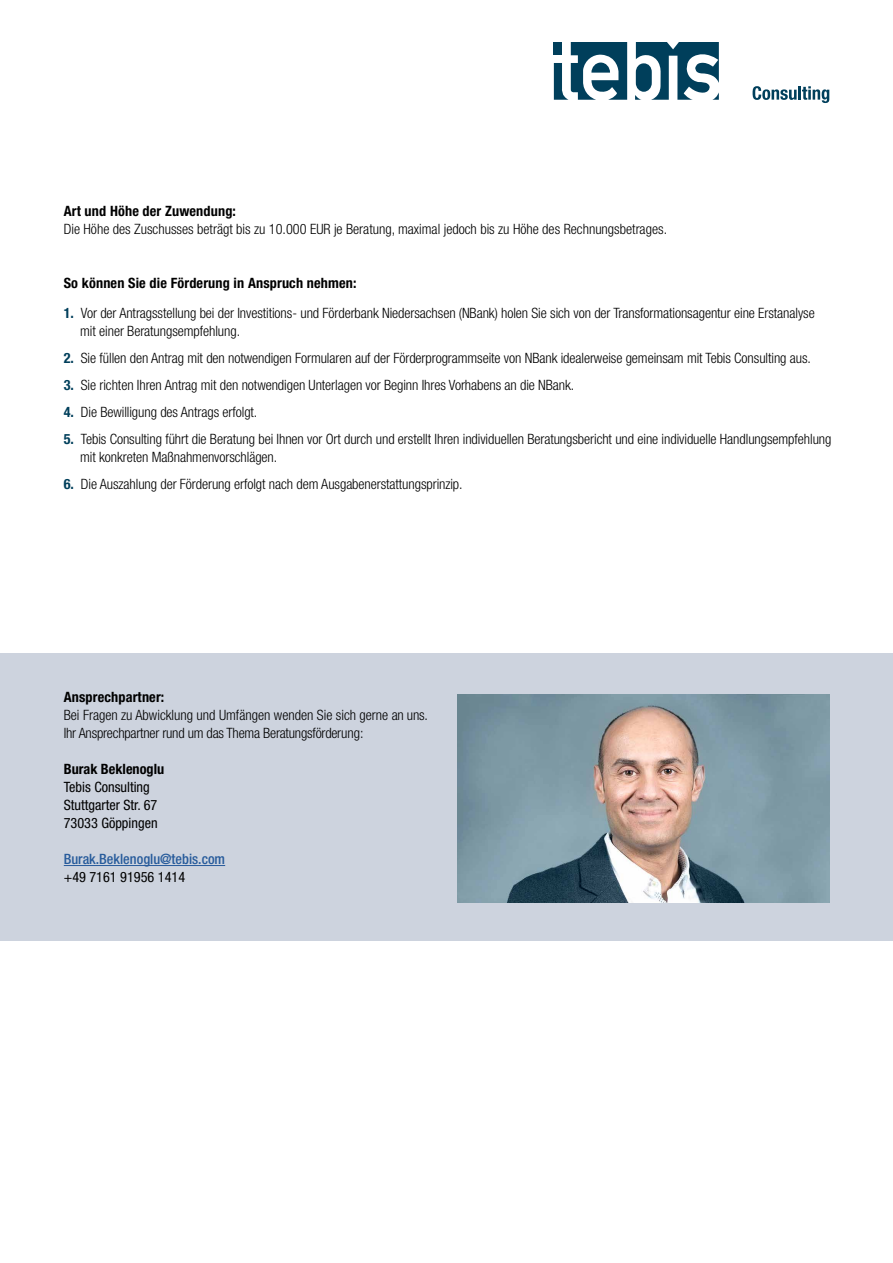
<style>
.page{position:relative;width:893px;height:1263px;background:#fff}
.page>*{position:absolute;margin:0;border:0;box-sizing:border-box;transform-origin:0 0}
.t1{font:300 condensed 14.25px/18px "Helvetica Neue LT Std";letter-spacing:-.005em;color:#000}
.t2{font:700 condensed 14.25px "Helvetica Neue LT Std";letter-spacing:.01em;color:#000}
.t3{font:condensed 14.25px/18px "Helvetica Neue LT Std";color:#000}
.t4{font:500 condensed 14.25px "Helvetica Neue LT Std";color:#275b9b}
.s1{font-weight:700;color:#003f5b}
</style>
<div class="page">
<div style="left:0;top:654px;width:893px;height:287px;background:#cdd3de"></div>
<hr style="left:64px;top:865px;width:161px;height:1px;background:#275b9b">
<img style="left:457px;top:695px;width:372px;height:207px">
<svg style="left:554px;top:43px;width:73px;height:57px"></svg>
<svg style="left:635px;top:43px;width:84px;height:57px"></svg>
<svg style="left:753px;top:86px;width:76px;height:17px"></svg>
<p class="t2" style="left:64px;top:202px;width:174px">Art und Höhe der Zuwendung:</p>
<p class="t1" style="left:64px;top:220px;width:605px">Die Höhe des Zuschusses beträgt bis zu 10.000 EUR je Beratung, maximal jedoch bis zu Höhe des Rechnungsbetrages.</p>
<p class="t2" style="left:64px;top:274px;width:294px">So können Sie die Förderung in Anspruch nehmen:</p>
<p class="t1" style="left:80px;top:304px;width:736px;text-indent:-17px"><span class="s1">1.</span> Vor der Antragsstellung bei der Investitions- und Förderbank Niedersachsen (NBank) holen Sie sich von der Transformationsagentur eine Erstanalyse mit einer Beratungsempfehlung.</p>
<p class="t1" style="left:64px;top:349px;width:749px"><span class="s1">2.</span> Sie füllen den Antrag mit den notwendigen Formularen auf der Förderprogrammseite von NBank idealerweise gemeinsam mit Tebis Consulting aus.</p>
<p class="t1" style="left:64px;top:376px;width:512px"><span class="s1">3.</span> Sie richten Ihren Antrag mit den notwendigen Unterlagen vor Beginn Ihres Vorhabens an die NBank.</p>
<p class="t1" style="left:64px;top:403px;width:195px"><span class="s1">4.</span> Die Bewilligung des Antrags erfolgt.</p>
<p class="t1" style="left:80px;top:430px;width:753px;text-indent:-17px"><span class="s1">5.</span> Tebis Consulting führt die Beratung bei Ihnen vor Ort durch und erstellt Ihren individuellen Beratungsbericht und eine individuelle Handlungsempfehlung mit konkreten Maßnahmenvorschlägen.</p>
<p class="t1" style="left:64px;top:475px;width:400px"><span class="s1">6.</span> Die Auszahlung der Förderung erfolgt nach dem Ausgabenerstattungsprinzip.</p>
<p class="t2" style="left:64px;top:688px;width:102px">Ansprechpartner:</p>
<p class="t1" style="left:64px;top:706px;width:366px">Bei Fragen zu Abwicklung und Umfängen wenden Sie sich gerne an uns.<br>Ihr Ansprechpartner rund um das Thema Beratungsförderung:</p>
<p class="t2" style="left:64px;top:760px;width:102px">Burak Beklenoglu</p>
<p class="t3" style="left:64px;top:778px;width:95px">Tebis Consulting<br>Stuttgarter Str. 67<br>73033 Göppingen</p>
<p class="t4" style="left:64px;top:850px;width:163px">Burak.Beklenoglu@tebis.com</p>
<p class="t3" style="left:64px;top:868px;width:123px">+49 7161 91956 1414</p>
</div>
